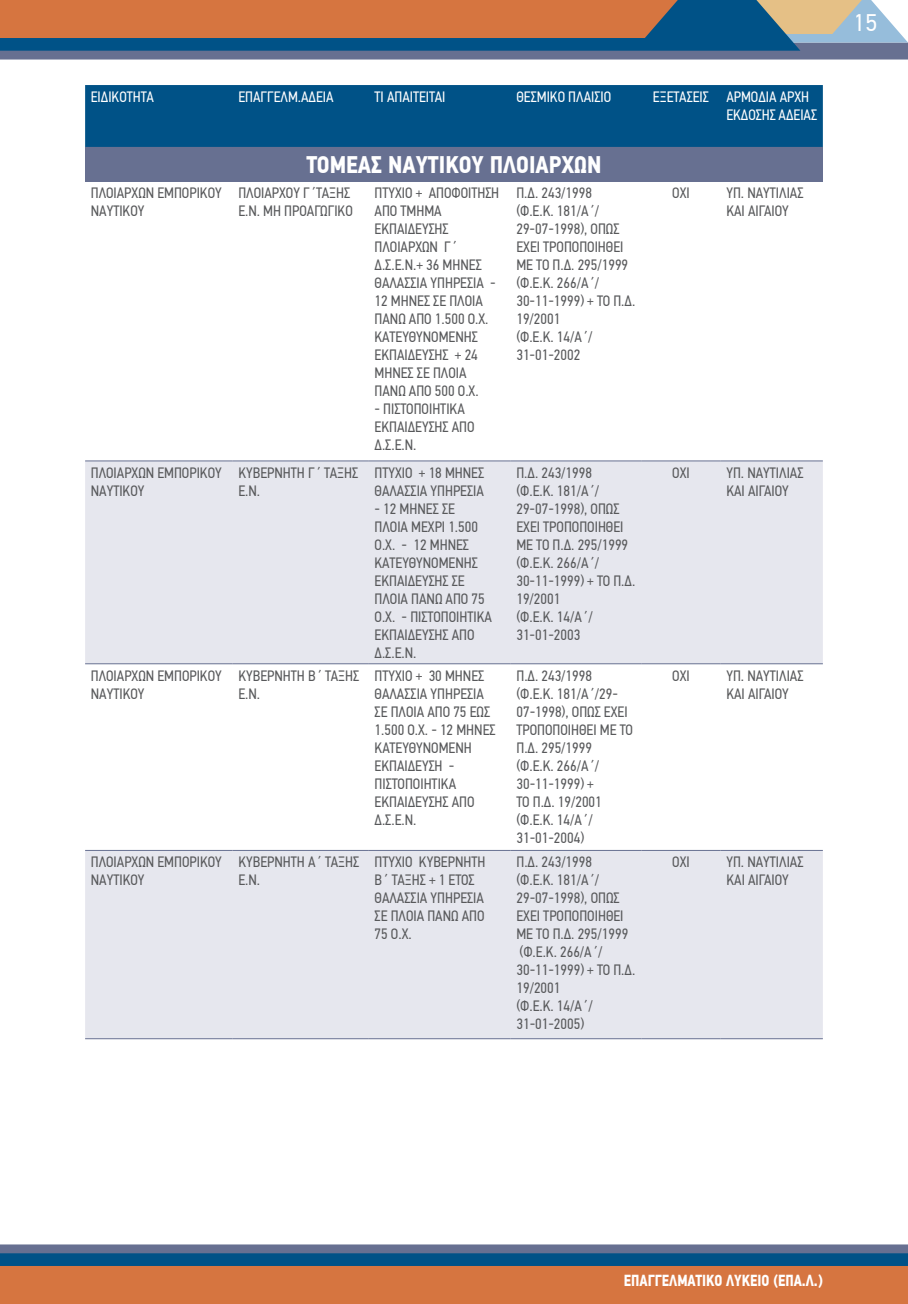
<style>
.page{position:relative;width:908px;height:1304px;background:#fff}
.page>*{position:absolute;margin:0;border:0;box-sizing:border-box;transform-origin:0 0}
.t1{font:700 24px "PF Din Text Cond Pro";color:#fff}
.t2{font:24px "PF Din Text Pro";color:#fff}
.t3{font:700 16px "PF Din Text Cond Pro";color:#fff;scale:.93 1}
.t4{font:15px/18px "PF Din Text Cond Pro";color:#58595b}
.t5{font:15px/18px "PF Din Text Cond Pro";color:#fff}
</style>
<div class="page">
<div style="left:0;top:43px;width:907px;height:17px;background:#677091"></div>
<svg style="left:0;top:0;width:907px;height:51px;background:#8f7466"></svg>
<div style="left:0;top:1244px;width:907px;height:17px;background:#677091"></div>
<svg style="left:0;top:1253px;width:907px;height:51px;background:#a06c52"></svg>
<div style="left:85px;top:85px;width:737px;height:62px;background:#005287"></div>
<div style="left:85px;top:147px;width:737px;height:34px;background:#677091"></div>
<svg style="left:85px;top:461px;width:737px;height:577px;fill:#e6e7ee"></svg>
<hr style="left:85px;top:181px;width:147px;height:1px;background:#677091">
<hr style="left:232px;top:181px;width:137px;height:1px;background:#677091">
<hr style="left:369px;top:181px;width:141px;height:1px;background:#677091">
<hr style="left:510px;top:181px;width:131px;height:1px;background:#677091">
<hr style="left:641px;top:181px;width:79px;height:1px;background:#677091">
<hr style="left:720px;top:181px;width:102px;height:1px;background:#677091">
<hr style="left:85px;top:460px;width:147px;height:1px;background:#677091">
<hr style="left:232px;top:460px;width:137px;height:1px;background:#677091">
<hr style="left:369px;top:460px;width:141px;height:1px;background:#677091">
<hr style="left:510px;top:460px;width:131px;height:1px;background:#677091">
<hr style="left:641px;top:460px;width:79px;height:1px;background:#677091">
<hr style="left:720px;top:460px;width:102px;height:1px;background:#677091">
<hr style="left:85px;top:663px;width:147px;height:1px;background:#677091">
<hr style="left:232px;top:663px;width:137px;height:1px;background:#677091">
<hr style="left:369px;top:663px;width:141px;height:1px;background:#677091">
<hr style="left:510px;top:663px;width:131px;height:1px;background:#677091">
<hr style="left:641px;top:663px;width:79px;height:1px;background:#677091">
<hr style="left:720px;top:663px;width:102px;height:1px;background:#677091">
<hr style="left:85px;top:850px;width:147px;height:1px;background:#677091">
<hr style="left:232px;top:850px;width:137px;height:1px;background:#677091">
<hr style="left:369px;top:850px;width:141px;height:1px;background:#677091">
<hr style="left:510px;top:850px;width:131px;height:1px;background:#677091">
<hr style="left:641px;top:850px;width:79px;height:1px;background:#677091">
<hr style="left:720px;top:850px;width:102px;height:1px;background:#677091">
<hr style="left:85px;top:1038px;width:147px;height:1px;background:#677091">
<hr style="left:232px;top:1038px;width:137px;height:1px;background:#677091">
<hr style="left:369px;top:1038px;width:141px;height:1px;background:#677091">
<hr style="left:510px;top:1038px;width:131px;height:1px;background:#677091">
<hr style="left:641px;top:1038px;width:79px;height:1px;background:#677091">
<hr style="left:720px;top:1038px;width:102px;height:1px;background:#677091">
<p class="t5" style="left:91px;top:88px;width:65px">ΕΙΔΙΚΟΤΗΤΑ</p>
<p class="t5" style="left:238px;top:88px;width:97px">ΕΠΑΓΓΕΛΜ.ΑΔΕΙΑ</p>
<p class="t5" style="left:374px;top:88px;width:72px">ΤΙ ΑΠΑΙΤΕΙΤΑΙ</p>
<p class="t5" style="left:516px;top:88px;width:96px">ΘΕΣΜΙΚΟ ΠΛΑΙΣΙΟ</p>
<p class="t5" style="left:726px;top:88px;width:92px;text-indent:-73px">ΕΞΕΤΑΣΕΙΣ ΑΡΜΟΔΙΑ ΑΡΧΗ<br>ΕΚΔΟΣΗΣ ΑΔΕΙΑΣ</p>
<h1 class="t1" style="left:306px;top:151px;width:296px">ΤΟΜΕΑΣ ΝΑΥΤΙΚΟΥ ΠΛΟΙΑΡΧΩΝ</h1>
<p class="t4" style="left:91px;top:184px;width:132px">ΠΛΟΙΑΡΧΩΝ ΕΜΠΟΡΙΚΟΥ<br>ΝΑΥΤΙΚΟΥ</p>
<p class="t4" style="left:238px;top:184px;width:116px">ΠΛΟΙΑΡΧΟΥ Γ΄ΤΑΞΗΣ<br>Ε.Ν. ΜΗ ΠΡΟΑΓΩΓΙΚΟ</p>
<p class="t4" style="left:374px;top:184px;width:126px">ΠΤΥΧΙΟ + ΑΠΟΦΟΙΤΗΣΗ<br>ΑΠΟ ΤΜΗΜΑ<br>ΕΚΠΑΙΔΕΥΣΗΣ<br>ΠΛΟΙΑΡΧΩΝ Γ΄<br>Δ.Σ.Ε.Ν.+ 36 ΜΗΝΕΣ<br>ΘΑΛΑΣΣΙΑ ΥΠΗΡΕΣΙΑ -<br>12 ΜΗΝΕΣ ΣΕ ΠΛΟΙΑ<br>ΠΑΝΩ ΑΠΟ 1.500 Ο.Χ.<br>ΚΑΤΕΥΘΥΝΟΜΕΝΗΣ<br>ΕΚΠΑΙΔΕΥΣΗΣ + 24<br>ΜΗΝΕΣ ΣΕ ΠΛΟΙΑ<br>ΠΑΝΩ ΑΠΟ 500 Ο.Χ.</p>
<p class="t4" style="left:374px;top:400px;width:101px">- ΠΙΣΤΟΠΟΙΗΤΙΚΑ<br>ΕΚΠΑΙΔΕΥΣΗΣ ΑΠΟ<br>Δ.Σ.Ε.Ν.</p>
<p class="t4" style="left:516px;top:184px;width:120px">Π.Δ. 243/1998<br>(Φ.Ε.Κ. 181/Α΄/<br>29-07-1998), ΟΠΩΣ<br>ΕΧΕΙ ΤΡΟΠΟΠΟΙΗΘΕΙ<br>ΜΕ ΤΟ Π.Δ. 295/1999 (Φ.Ε.Κ. 266/Α΄/<br>30-11-1999) + ΤΟ Π.Δ.<br>19/2001<br>(Φ.Ε.Κ. 14/Α΄/<br>31-01-2002</p>
<p class="t4" style="left:672px;top:184px;width:19px">ΟΧΙ</p>
<p class="t4" style="left:726px;top:184px;width:79px">ΥΠ. ΝΑΥΤΙΛΙΑΣ<br>ΚΑΙ ΑΙΓΑΙΟΥ</p>
<p class="t4" style="left:91px;top:464px;width:132px">ΠΛΟΙΑΡΧΩΝ ΕΜΠΟΡΙΚΟΥ<br>ΝΑΥΤΙΚΟΥ</p>
<p class="t4" style="left:238px;top:464px;width:121px">ΚΥΒΕΡΝΗΤΗ Γ΄ ΤΑΞΗΣ<br>Ε.Ν.</p>
<p class="t4" style="left:374px;top:464px;width:111px">ΠΤΥΧΙΟ + 18 ΜΗΝΕΣ<br>ΘΑΛΑΣΣΙΑ ΥΠΗΡΕΣΙΑ</p>
<p class="t4" style="left:374px;top:500px;width:119px">- 12 ΜΗΝΕΣ ΣΕ<br>ΠΛΟΙΑ ΜΕΧΡΙ 1.500<br>Ο.Χ. - 12 ΜΗΝΕΣ<br>ΚΑΤΕΥΘΥΝΟΜΕΝΗΣ<br>ΕΚΠΑΙΔΕΥΣΗΣ ΣΕ<br>ΠΛΟΙΑ ΠΑΝΩ ΑΠΟ 75<br>Ο.Χ. - ΠΙΣΤΟΠΟΙΗΤΙΚΑ<br>ΕΚΠΑΙΔΕΥΣΗΣ ΑΠΟ<br>Δ.Σ.Ε.Ν.</p>
<p class="t4" style="left:516px;top:464px;width:120px">Π.Δ. 243/1998<br>(Φ.Ε.Κ. 181/Α΄/<br>29-07-1998), ΟΠΩΣ<br>ΕΧΕΙ ΤΡΟΠΟΠΟΙΗΘΕΙ<br>ΜΕ ΤΟ Π.Δ. 295/1999 (Φ.Ε.Κ. 266/Α΄/<br>30-11-1999) + ΤΟ Π.Δ.<br>19/2001<br>(Φ.Ε.Κ. 14/Α΄/<br>31-01-2003</p>
<p class="t4" style="left:672px;top:464px;width:19px">ΟΧΙ</p>
<p class="t4" style="left:726px;top:464px;width:79px">ΥΠ. ΝΑΥΤΙΛΙΑΣ<br>ΚΑΙ ΑΙΓΑΙΟΥ</p>
<p class="t4" style="left:91px;top:667px;width:132px">ΠΛΟΙΑΡΧΩΝ ΕΜΠΟΡΙΚΟΥ<br>ΝΑΥΤΙΚΟΥ</p>
<p class="t4" style="left:238px;top:667px;width:122px">ΚΥΒΕΡΝΗΤΗ Β΄ ΤΑΞΗΣ<br>Ε.Ν.</p>
<p class="t4" style="left:374px;top:667px;width:122px">ΠΤΥΧΙΟ + 30 ΜΗΝΕΣ<br>ΘΑΛΑΣΣΙΑ ΥΠΗΡΕΣΙΑ<br>ΣΕ ΠΛΟΙΑ ΑΠΟ 75 ΕΩΣ<br>1.500 Ο.Χ. - 12 ΜΗΝΕΣ<br>ΚΑΤΕΥΘΥΝΟΜΕΝΗ<br>ΕΚΠΑΙΔΕΥΣΗ -<br>ΠΙΣΤΟΠΟΙΗΤΙΚΑ<br>ΕΚΠΑΙΔΕΥΣΗΣ ΑΠΟ<br>Δ.Σ.Ε.Ν.</p>
<p class="t4" style="left:516px;top:667px;width:118px">Π.Δ. 243/1998 (Φ.Ε.Κ. 181/Α΄/29-<br>07-1998), ΟΠΩΣ ΕΧΕΙ<br>ΤΡΟΠΟΠΟΙΗΘΕΙ ΜΕ ΤΟ<br>Π.Δ. 295/1999 (Φ.Ε.Κ. 266/Α΄/<br>30-11-1999) +<br>ΤΟ Π.Δ. 19/2001 (Φ.Ε.Κ. 14/Α΄/<br>31-01-2004)</p>
<p class="t4" style="left:672px;top:667px;width:19px">ΟΧΙ</p>
<p class="t4" style="left:726px;top:667px;width:79px">ΥΠ. ΝΑΥΤΙΛΙΑΣ<br>ΚΑΙ ΑΙΓΑΙΟΥ</p>
<p class="t4" style="left:91px;top:853px;width:132px">ΠΛΟΙΑΡΧΩΝ ΕΜΠΟΡΙΚΟΥ<br>ΝΑΥΤΙΚΟΥ</p>
<p class="t4" style="left:238px;top:853px;width:122px">ΚΥΒΕΡΝΗΤΗ Α΄ ΤΑΞΗΣ<br>Ε.Ν.</p>
<p class="t4" style="left:374px;top:853px;width:112px">ΠΤΥΧΙΟ ΚΥΒΕΡΝΗΤΗ<br>Β΄ ΤΑΞΗΣ + 1 ΕΤΟΣ<br>ΘΑΛΑΣΣΙΑ ΥΠΗΡΕΣΙΑ<br>ΣΕ ΠΛΟΙΑ ΠΑΝΩ ΑΠΟ<br>75 Ο.Χ.</p>
<p class="t4" style="left:516px;top:853px;width:120px">Π.Δ. 243/1998<br>(Φ.Ε.Κ. 181/Α΄/<br>29-07-1998), ΟΠΩΣ<br>ΕΧΕΙ ΤΡΟΠΟΠΟΙΗΘΕΙ<br>ΜΕ ΤΟ Π.Δ. 295/1999 (Φ.Ε.Κ. 266/Α΄/<br>30-11-1999) + ΤΟ Π.Δ.<br>19/2001<br>(Φ.Ε.Κ. 14/Α΄/<br>31-01-2005)</p>
<p class="t4" style="left:672px;top:853px;width:19px">ΟΧΙ</p>
<p class="t4" style="left:726px;top:853px;width:79px">ΥΠ. ΝΑΥΤΙΛΙΑΣ<br>ΚΑΙ ΑΙΓΑΙΟΥ</p>
<h1 class="t2" style="left:853px;top:9px;width:25px">15</h1>
<p class="t3" style="left:623px;top:1271px;width:215px">ΕΠΑΓΓΕΛΜΑΤΙΚΟ ΛΥΚΕΙΟ (ΕΠΑ.Λ.)</p>
</div>
